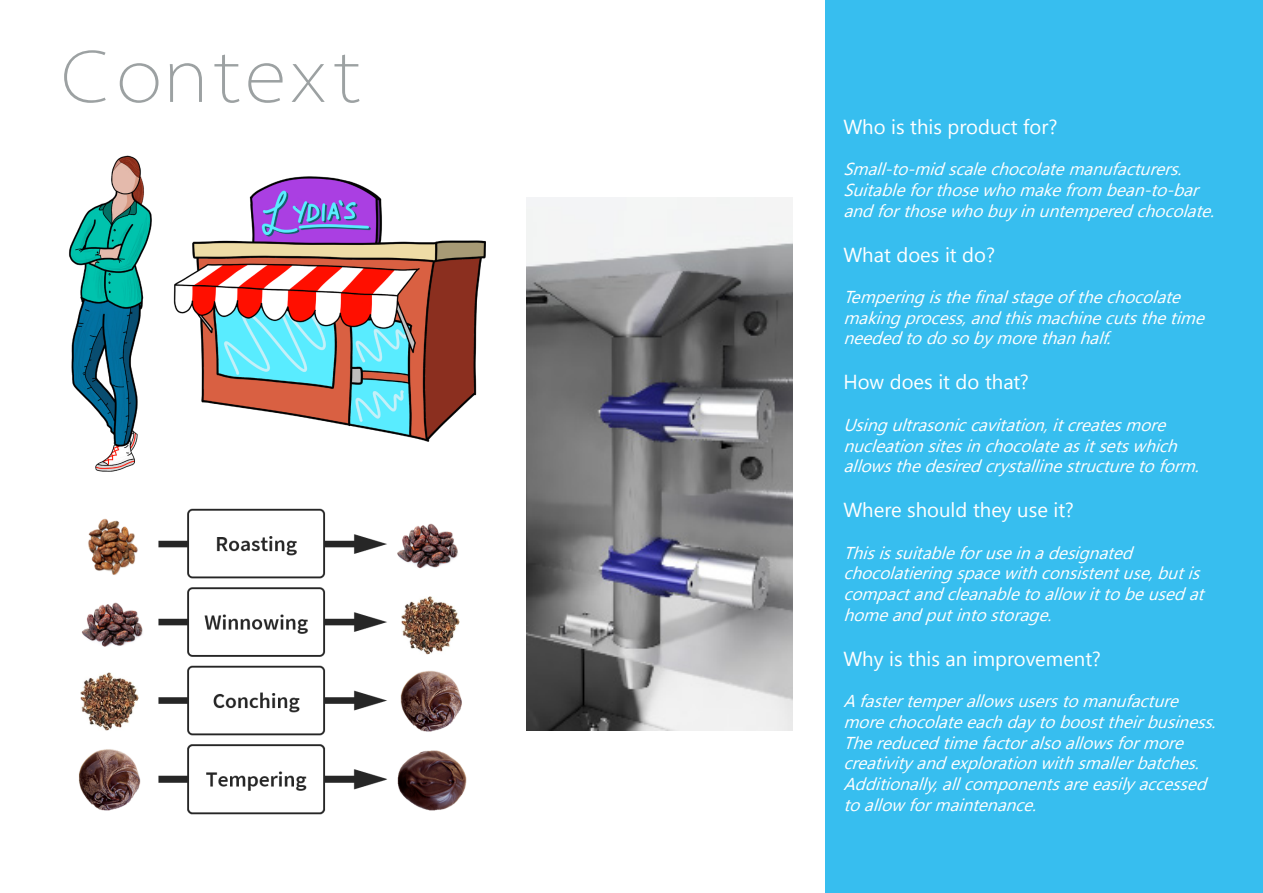
<style>
.page{position:relative;width:1263px;height:893px;background:#fff}
.page>*{position:absolute;margin:0;border:0;box-sizing:border-box;transform-origin:0 0}
.t1{font:71.7px "Myriad CAD";letter-spacing:-.01em;color:#9ca1a2}
.t2{font:20.25px "Segoe UI Symbol";color:#fff}
.t3{font:italic 17.25px "Segoe UI Symbol";color:#fff}
</style>
<div class="page">
<div style="left:825px;top:0;width:438px;height:893px;background:#37beef"></div>
<img style="left:69px;top:155px;width:64px;height:317px">
<img style="left:133px;top:157px;width:353px;height:308px">
<img style="left:79px;top:508px;width:388px;height:307px">
<img style="left:526px;top:198px;width:266px;height:532px">
<p class="t1" style="left:53px;top:35px;width:312px">Context</p>
<p class="t2" style="left:874px;top:115px;width:169px">□ ▲ ▼ ▲ □◆▼ □</p>
<p class="t3" style="left:876px;top:159px;width:45px">●● ▼□</p>
<p class="t3" style="left:948px;top:159px;width:120px">▲ ● □□●▼</p>
<p class="t3" style="left:1092px;top:159px;width:99px">■◆ ▼◆ ▲</p>
<p class="t3" style="left:852px;top:180px;width:129px">◆▼ ● □ ▼ □▲</p>
<p class="t3" style="left:1076px;top:180px;width:104px">□ ■ ▼□</p>
<p class="t3" style="left:852px;top:201px;width:97px">■ □ ▼ □▲</p>
<p class="t3" style="left:972px;top:201px;width:105px">□ ◆ ■◆■▼</p>
<p class="t3" style="left:1154px;top:201px;width:61px">□□●▼</p>
<p class="t2" style="left:884px;top:243px;width:104px">▼ □ ▲ ▼ □</p>
<p class="t3" style="left:904px;top:287px;width:192px">■ ▲▼ ■ ●▲▼ □ ▼</p>
<p class="t3" style="left:1124px;top:287px;width:61px">□□●▼</p>
<p class="t3" style="left:880px;top:308px;width:165px">■ □ ▲▲ ■ ▼▲</p>
<p class="t3" style="left:1081px;top:308px;width:108px">■ ◆▼▲▼ ▼</p>
<p class="t3" style="left:843px;top:328px;width:138px">■ ▼□ □▲□</p>
<p class="t3" style="left:1011px;top:328px;width:105px">□ ▼ ■ ●</p>
<p class="t2" style="left:902px;top:371px;width:120px">□▲ ▼ □ ▼ ▼</p>
<p class="t3" style="left:855px;top:415px;width:221px">▲■ ◆●▼ ▲□■ ❖▼ ▼□■▼</p>
<p class="t3" style="left:1098px;top:415px;width:65px">▼▲ □</p>
<p class="t3" style="left:843px;top:435px;width:298px">■◆● ▼□■▲▼ ▲■ □□● ▼ ▲▼▲ ▼▲</p>
<p class="t3" style="left:852px;top:456px;width:62px">●●□ ▲▼</p>
<p class="t3" style="left:1008px;top:456px;width:180px">▲▼ ●● ■ ▲▼ ◆ ▼◆ ▼□□</p>
<p class="t2" style="left:907px;top:498px;width:74px">▲ □◆● ▼</p>
<p class="t2" style="left:1017px;top:498px;width:49px">◆▲ ▼</p>
<p class="t3" style="left:866px;top:543px;width:177px">▲▲▲◆▼ ● □ ◆▲ ■</p>
<p class="t3" style="left:1067px;top:543px;width:60px">▲ ■▼</p>
<p class="t3" style="left:861px;top:563px;width:116px">□□●▼ ■ ▲</p>
<p class="t3" style="left:1020px;top:563px;width:192px">▼ □■▲ ▲▼ ■▼◆▲ ◆▼▲</p>
<p class="t3" style="left:851px;top:584px;width:366px">□ ▼ ■ ● ■ ● ▼□ ●●□ ▼▼□ ◆▲ ▼</p>
<p class="t3" style="left:853px;top:605px;width:174px">□ ■ ◆▼■▼□▲▼□</p>
<p class="t2" style="left:894px;top:647px;width:75px">▲ ▼ ▲ ■</p>
<p class="t3" style="left:873px;top:691px;width:52px">▲▼ ▼</p>
<p class="t3" style="left:974px;top:691px;width:202px">●●□ ▲◆▲ ▲▼□ ■◆ ▼◆</p>
<p class="t3" style="left:858px;top:712px;width:108px">□ □□●▼</p>
<p class="t3" style="left:1038px;top:712px;width:88px">▼□ □□▲▼▼</p>
<p class="t3" style="left:1157px;top:712px;width:68px">◆▲■ ▲▲</p>
<p class="t3" style="left:1003px;top:732px;width:178px">▼□ ●▲□ ●●□ ▲□ □</p>
<p class="t3" style="left:875px;top:753px;width:73px">▼❖▼ ■</p>
<p class="t3" style="left:977px;top:753px;width:154px">●□ ▼□■ ▼ ▲ ●●</p>
<p class="t3" style="left:879px;top:774px;width:193px">▼ □■ ●● ●●□ □■ ■▼▲</p>
<p class="t3" style="left:843px;top:795px;width:94px">▼□ ●●□ □</p>
<p class="t3" style="left:962px;top:795px;width:66px">■▼■■</p>
</div>
